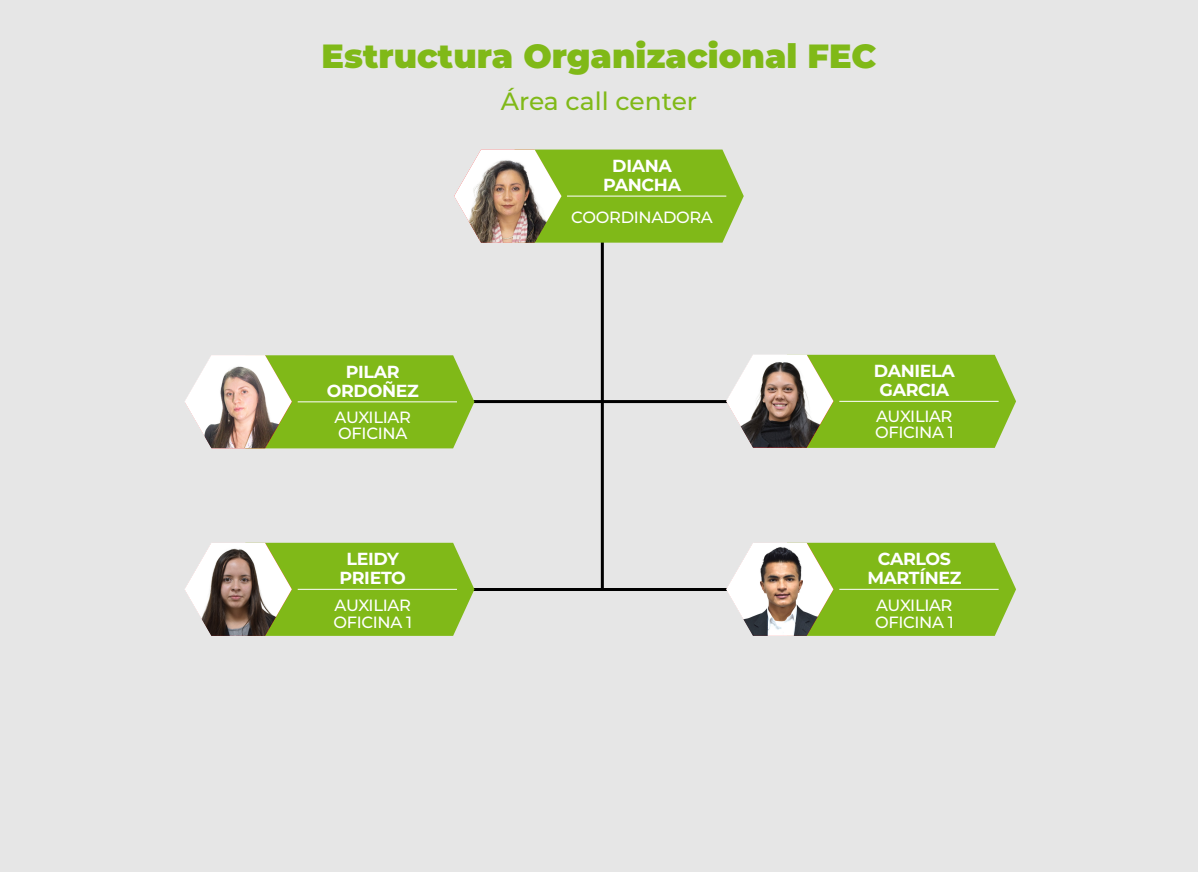
<style>
.page{position:relative;width:1198px;height:872px;background:#fff}
.page>*{position:absolute;margin:0;border:0;box-sizing:border-box;transform-origin:0 0}
.t1{font:900 33.5px "Montserrat";color:#80b918}
.t2{font:500 25px "Montserrat";color:#80b918}
.t3{font:700 17.45px/18.6px "Montserrat";letter-spacing:-.02em;color:#fff;text-align:center}
.t4{font:500 16.3px/16.3px "Montserrat";letter-spacing:-.02em;color:#fff}
</style>
<div class="page">
<div style="left:0;top:0;width:1198px;height:871px;background:#e6e6e6"></div>
<hr style="left:601px;top:237px;width:3px;height:352px;background:#000">
<hr style="left:473px;top:400px;width:296px;height:3px;background:#000">
<hr style="left:470px;top:587px;width:299px;height:3px;background:#000">
<svg style="left:561px;top:149px;width:183px;height:93px;background:#87bc26"></svg>
<hr style="left:567px;top:196px;width:159px;height:1px;background:#fff">
<svg style="left:292px;top:355px;width:182px;height:93px;background:#86bb25"></svg>
<hr style="left:298px;top:401px;width:159px;height:1px;background:#fff">
<svg style="left:833px;top:354px;width:183px;height:93px;background:#86bc25"></svg>
<hr style="left:839px;top:401px;width:159px;height:1px;background:#fff">
<svg style="left:292px;top:542px;width:182px;height:93px;background:#87bc27"></svg>
<hr style="left:298px;top:588px;width:159px;height:1px;background:#fff">
<svg style="left:833px;top:542px;width:183px;height:93px;background:#87bc27"></svg>
<hr style="left:839px;top:588px;width:159px;height:1px;background:#fff">
<img style="left:454px;top:149px;width:107px;height:93px">
<img style="left:184px;top:355px;width:108px;height:93px">
<img style="left:184px;top:542px;width:108px;height:93px">
<img style="left:726px;top:542px;width:107px;height:93px">
<img style="left:726px;top:354px;width:107px;height:93px">
<h1 class="t1" style="left:321px;top:30px;width:556px">Estructura Organizacional FEC</h1>
<h2 class="t2" style="left:501px;top:83px;width:198px">Área call center</h2>
<p class="t3" style="left:327px;top:361px;width:94px">PILAR<br>ORDOÑEZ</p>
<p class="t4" style="left:335px;top:407px;width:78px">AUXILIAR<br>OFICINA</p>
<p class="t3" style="left:340px;top:549px;width:68px">LEIDY<br>PRIETO</p>
<p class="t4" style="left:333px;top:596px;width:80px">AUXILIAR<br>OFICINA 1</p>
<p class="t3" style="left:603px;top:156px;width:79px">DIANA<br>PANCHA</p>
<p class="t4" style="left:571px;top:208px;width:143px">COORDINADORA</p>
<p class="t3" style="left:874px;top:361px;width:83px">DANIELA<br>GARCIA</p>
<p class="t4" style="left:875px;top:407px;width:80px">AUXILIAR<br>OFICINA 1</p>
<p class="t3" style="left:867px;top:549px;width:96px">CARLOS<br>MARTÍNEZ</p>
<p class="t4" style="left:875px;top:596px;width:80px">AUXILIAR<br>OFICINA 1</p>
</div>
